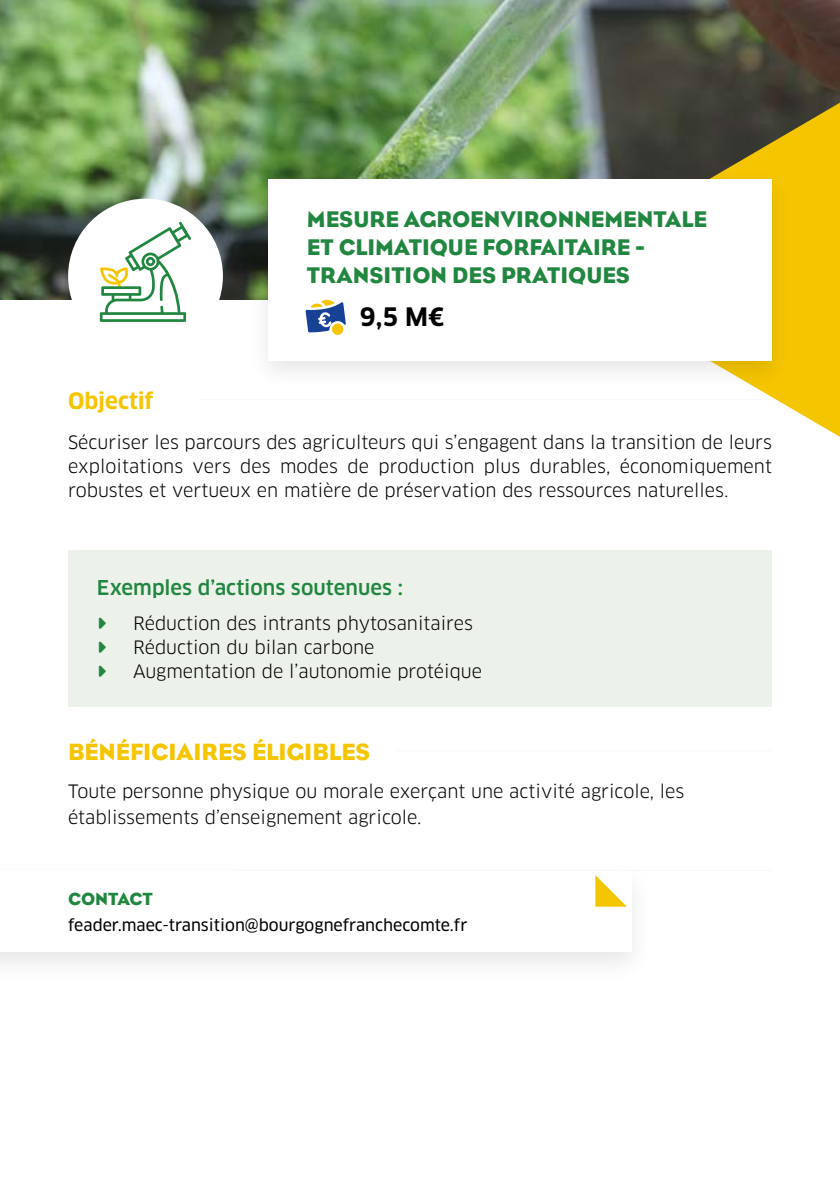
<style>
.page{position:relative;width:840px;height:1191px;background:#fff}
.page>*{position:absolute;margin:0;border:0;box-sizing:border-box;transform-origin:0 0}
.t1{font:700 24.8px "Clan Pro";color:#000}
.t2{font:24px "Eagle";color:#f5c500}
.t3{font:23px/27.6px "Eagle";color:#21863f}
.t4{font:700 22px "Clan Pro";letter-spacing:-.01em;color:#f5c500}
.t5{font:500 20px "Clan Pro";color:#21863f}
.t6{font:18px/24px "Clan Pro";color:#000}
.t7{font:18px "Eagle";color:#21863f}
.t8{font:16px "Clan Pro News";color:#000}
</style>
<div class="page">
<div style="left:0;top:858px;width:653px;height:126px;background:#000;opacity:.1"></div>
<div style="left:0;top:871px;width:630px;height:80px;background:#fff"></div>
<svg style="left:595px;top:875px;width:31px;height:31px"></svg>
<img style="left:0;top:0;width:839px;height:300px">
<svg style="left:553px;top:103px;width:286px;height:334px"></svg>
<div style="left:247px;top:167px;width:545px;height:224px;background:#000;opacity:.1"></div>
<div style="left:268px;top:179px;width:503px;height:181px;background:#fff"></div>
<div style="left:332px;top:323px;width:11px;height:12px;background:#f5c500;border-radius:50%"></div>
<svg style="left:305px;top:300px;width:40px;height:32px"></svg>
<div style="left:68px;top:550px;width:703px;height:157px;background:#ecf2ea"></div>
<hr style="left:202px;top:399px;width:569px;height:1px;background:#f6f8fb">
<div style="left:68px;top:199px;width:155px;height:154px;background:#fff;border-radius:50%"></div>
<hr style="left:395px;top:750px;width:376px;height:1px;background:#f6f8fb">
<hr style="left:234px;top:870px;width:537px;height:1px;background:#f6f8fb">
<svg style="left:100px;top:222px;width:91px;height:100px"></svg>
<p class="t3" style="left:307px;top:205px;width:401px">MESURE AGROENVIRONNEMENTALE<br>ET CLIMATIQUE FORFAITAIRE -<br>TRANSITION DES PRATIQUES</p>
<h1 class="t1" style="left:360px;top:303px;width:85px">9,5 M€</h1>
<p class="t4" style="left:68px;top:388px;width:87px">Objectif</p>
<p class="t6" style="left:68px;top:430px;width:705px;text-align:justify">Sécuriser les parcours des agriculteurs qui s’engagent dans la transition de leurs exploitations vers des modes de production plus durables, économiquement robustes et vertueux en matière de préservation des ressources naturelles.</p>
<p class="t5" style="left:97px;top:575px;width:307px">Exemples d’actions soutenues :</p>
<p class="t6" style="left:133px;top:611px;width:350px">Réduction des intrants phytosanitaires<br>Réduction du bilan carbone<br>Augmentation de l’autonomie protéique</p>
<h2 class="t2" style="left:68px;top:738px;width:303px">BÉNÉFICIAIRES ÉLIGIBLES</h2>
<p class="t6" style="left:68px;top:778px;width:617px;line-height:26px">Toute personne physique ou morale exerçant une activité agricole, les établissements d’enseignement agricole.</p>
<p class="t7" style="left:68px;top:889px;width:86px">CONTACT</p>
<p class="t8" style="left:68px;top:915px;width:401px">feader.maec-transition@bourgognefranchecomte.fr</p>
</div>
